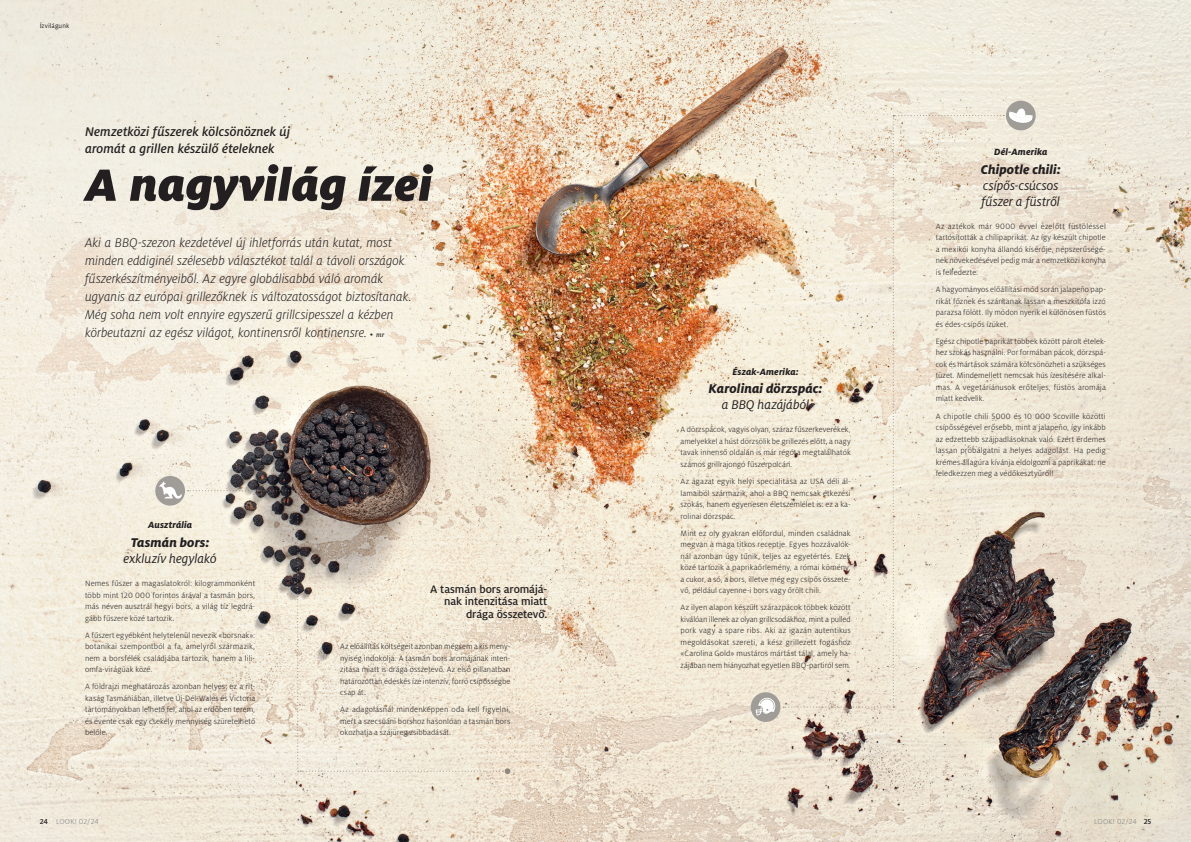
<style>
.page{position:relative;width:1191px;height:842px;background:#fff}
.page>*{position:absolute;margin:0;border:0;box-sizing:border-box;transform-origin:0 0}
.t1{font:italic 900 50px "Milo Pro";letter-spacing:.005em;color:#231f20}
.t2{font:italic 300 14px/18px "Milo Pro";letter-spacing:-.005em;color:#231f20}
.t3{font:italic 500 14px/17px "Milo Pro";color:#231f20}
.t4{font:italic 14px/16px "Milo Pro";letter-spacing:-.005em;color:#231f20}
.t5{font:italic 800 14px "Milo Pro";color:#231f20}
.t6{font:500 12px/12.5px "Milo Pro";letter-spacing:-.01em;color:#231f20;text-align:right}
.t7{font:italic 800 10px "Milo Pro";letter-spacing:.01em;color:#231f20}
.t8{font:300 8.5px/11.5px "Milo Pro";letter-spacing:.01em;color:#231f20;text-align:justify}
.t9{font:300 8px "Milo Pro";letter-spacing:.005em;color:#808285}
.t10{font:7px "Milo Pro";letter-spacing:.015em;color:#231f20}
.s1{font-family:"Milo Serif Pro";font-weight:400;font-style:normal;font-size:8.5px}
.s2{font-family:"Milo Serif Pro";font-weight:500;font-size:7px}
.s3{font-weight:500;color:#231f20}
</style>
<div class="page">
<img style="left:0;top:0;width:1191px;height:842px">
<div style="left:155px;top:476px;width:30px;height:30px;background:#a09d99;border-radius:50%"></div>
<svg style="left:159px;top:482px;width:23px;height:17px"></svg>
<div style="left:751px;top:692px;width:29px;height:30px;background:#a09d99;border-radius:50%"></div>
<svg style="left:755px;top:697px;width:21px;height:18px"></svg>
<svg style="left:188px;top:490px;width:322px;height:284px;background:#e1d7c7"></svg>
<div style="left:1006px;top:101px;width:29px;height:29px;background:#a09d99;border-radius:50%"></div>
<svg style="left:783px;top:108px;width:249px;height:600px;background:#e1d8c8"></svg>
<p class="t10" style="left:40px;top:22px;width:31px">Ízvilágunk</p>
<h2 class="t3" style="left:85px;top:123px;width:207px">Nemzetközi fűszerek kölcsönöznek új aromát a grillen készülő ételeknek</h2>
<h1 class="t1" style="left:85px;top:155px;width:349px">A nagyvilág ízei</h1>
<p class="t2" style="left:85px;top:233px;width:328px">Aki a BBQ-szezon kezdetével új ihletforrás után kutat, most minden eddiginél szélesebb választékot talál a távoli országok fűszerkészítményeiből. Az egyre globálisabbá váló aromák ugyanis az európai grillezőknek is változatosságot biztosítanak.<br>Még soha nem volt ennyire egyszerű grillcsipesszel a kézben körbeutazni az egész világot, kontinensről kontinensre. <span class="s1">•</span> <span class="s2">mr</span></p>
<p class="t7" style="left:148px;top:519px;width:46px">Ausztrália</p>
<h2 class="t5" style="left:131px;top:535px;width:80px">Tasmán bors:</h2>
<h2 class="t4" style="left:124px;top:551px;width:95px">exkluzív hegylakó</h2>
<p class="t8" style="left:85px;top:578px;width:172px">Nemes fűszer a magaslatokról: kilogrammonként több mint 120 000 forintos árával a tasmán bors, más néven ausztrál hegyi bors, a világ tíz legdrá&shy;gább fűszere közé tartozik.</p>
<p class="t8" style="left:85px;top:629px;width:172px">A fűszert egyébként helytelenül nevezik «borsnak»: botanikai szempontból a fa, amelyről származik, nem a borsfélék családjába tartozik, hanem a lili&shy;omfa-virágúak közé.</p>
<p class="t8" style="left:85px;top:681px;width:172px">A földrajzi meghatározás azonban helyes: ez a rit&shy;kaság Tasmániában, illetve Új-Dél-Wales és Victoria tartományokban lelhető fel, ahol az erdőben terem, és évente csak egy csekély mennyiség szüretelhető belőle.</p>
<h3 class="t6" style="left:430px;top:583px;width:119px">A tasmán bors aromájá&shy;nak intenzitása miatt drága összetevő.</h3>
<p class="t8" style="left:340px;top:641px;width:172px">Az előállítás költségeit azonban mégsem a kis men - nyiség indokolja. A tasmán bors aromájának inten&shy;zitása miatt is drága összetevő. Az első pillanatban határozottan édeskés íze intenzív, forró csípősségbe csap át.</p>
<p class="t8" style="left:340px;top:704px;width:172px">Az adagolásnál mindenképpen oda kell figyelni, mert a szecsuáni borshoz hasonlóan a tasmán bors okozhatja a szájüreg zsibbadását.</p>
<p class="t7" style="left:732px;top:366px;width:68px">Észak-Amerika:</p>
<h2 class="t5" style="left:708px;top:381px;width:116px">Karolinai dörzspác:</h2>
<h2 class="t4" style="left:722px;top:397px;width:89px">a BBQ hazájából</h2>
<p class="t8" style="left:680px;top:424px;width:172px">A dörzspácok, vagyis olyan, száraz fűszerkeverékek, amelyekkel a húst dörzsölik be grillezés előtt, a nagy tavak innenső oldalán is már régóta megtalálhatók számos grillrajongó fűszerpolcán.</p>
<p class="t8" style="left:680px;top:476px;width:172px">Az ágazat egyik helyi specialitása az USA déli ál&shy;lamaiból származik, ahol a BBQ nemcsak étkezési szokás, hanem egyenesen életszemlélet is: ez a ka&shy;rolinai dörzspác.</p>
<p class="t8" style="left:680px;top:527px;width:172px">Mint ez oly gyakran előfordul, minden családnak megvan a maga titkos receptje. Egyes hozzávalók&shy;nál azonban úgy tűnik, teljes az egyetértés. Ezek közé tartozik a paprikaőrlemény, a római kömény, a cukor, a só, a bors, illetve még egy csípős összete&shy;vő, például cayenne-i bors vagy őrölt chili.</p>
<p class="t8" style="left:680px;top:602px;width:172px">Az ilyen alapon készült szárazpácok többek között kiválóan illenek az olyan grillcsodákhoz, mint a pulled pork vagy a spare ribs. Aki az igazán autentikus megoldásokat szereti, a kész grillezett fogáshoz «Carolina Gold» mustáros mártást tálal, amely ha&shy;zájában nem hiányozhat egyetlen BBQ-partiról sem.</p>
<p class="t7" style="left:994px;top:146px;width:55px">Dél-Amerika</p>
<h2 class="t5" style="left:980px;top:161px;width:82px">Chipotle chili:</h2>
<h2 class="t4" style="left:981px;top:178px;width:80px">csípős-csúcsos fűszer a füstről</h2>
<p class="t8" style="left:935px;top:221px;width:172px">Az aztékok már 9000 évvel ezelőtt füstöléssel tartósították a chilipaprikát. Az így készült chipotle a mexikói konyha állandó kísérője, népszerűségé&shy;nek növekedésével pedig már a nemzetközi konyha is felfedezte.</p>
<p class="t8" style="left:935px;top:284px;width:172px">A hagyományos előállítási mód során jalapeño pap&shy;rikát főznek és szárítanak lassan a meszkitófa izzó parazsa fölött. Ily módon nyerik el különösen füstös és édes-csípős ízüket.</p>
<p class="t8" style="left:935px;top:335px;width:172px">Egész chipotle paprikát többek között párolt ételek&shy;hez szokás használni. Por formában pácok, dörzspá&shy;cok és mártások számára kölcsönözheti a szükséges tüzet. Mindemellett nemcsak hús ízesítésére alkal&shy;mas. A vegetáriánusok erőteljes, füstös aromája miatt kedvelik.</p>
<p class="t8" style="left:935px;top:410px;width:172px">A chipotle chili 5000 és 10 000 Scoville közötti csípősségével erősebb, mint a jalapeño, így inkább az edzettebb szájpadlásoknak való. Ezért érdemes lassan próbálgatni a helyes adagolást. Ha pedig krémes állagúra kívánja eldolgozni a paprikákat: ne feledkezzen meg a védőkesztyűről!</p>
<p class="t9" style="left:40px;top:817px;width:60px"><span class="s3">24</span> LOOK! 02/24</p>
<p class="t9" style="left:1094px;top:817px;width:59px">LOOK! 02/24 <span class="s3">25</span></p>
</div>
